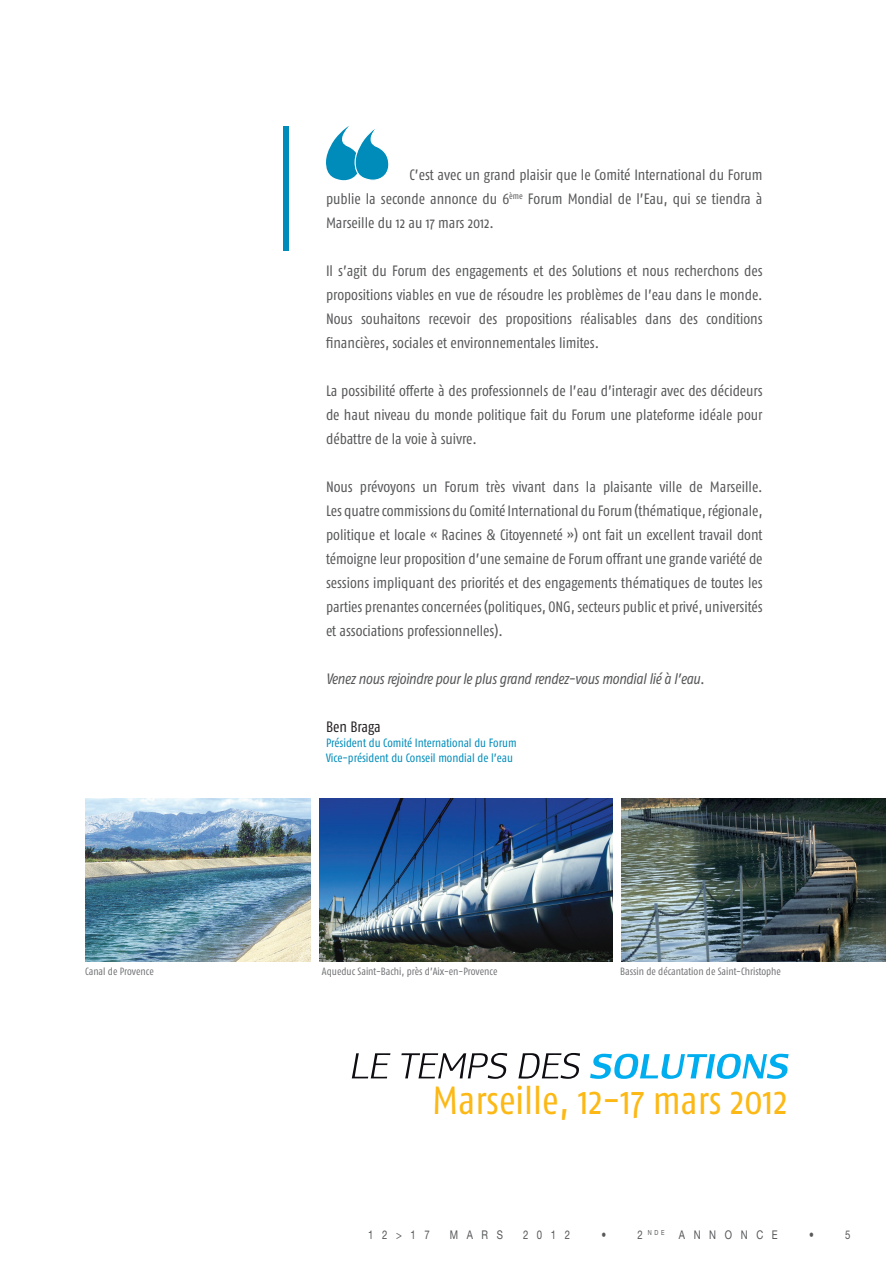
<style>
.page{position:relative;width:893px;height:1263px;background:#fff}
.page>*{position:absolute;margin:0;border:0;box-sizing:border-box;transform-origin:0 0}
.t1{font:39.3px "Fago Co";color:#fcb814}
.t2{font:15px/24px "Fago Co";color:#57585a;text-align:justify}
.t3{font:italic 15px "Fago Co";letter-spacing:-.02em;color:#57585a}
.t4{font:15px "Fago Co";letter-spacing:-.005em;color:#231f20}
.t5{font:12px/15px "Fago Co";color:#008cba}
.t6{font:12px "Helvetica Neue";letter-spacing:.9em;color:#57585a;scale:.8 1}
.t7{font:10.5px "Fago Co";letter-spacing:-.005em;color:#717275}
</style>
<div class="page">
<div style="left:283px;top:126px;width:6px;height:125px;background:#008cba"></div>
<img style="left:319px;top:798px;width:293px;height:163px">
<img style="left:85px;top:798px;width:226px;height:163px">
<svg style="left:326px;top:126px;width:63px;height:55px"></svg>
<img style="left:621px;top:798px;width:264px;height:163px">
<svg style="left:352px;top:1053px;width:38px;height:25px"></svg>
<svg style="left:401px;top:1053px;width:106px;height:26px"></svg>
<svg style="left:518px;top:1053px;width:62px;height:26px"></svg>
<svg style="left:590px;top:1054px;width:199px;height:25px"></svg>
<p class="t2" style="left:326px;top:163px;width:438px;text-indent:83px">C’est avec un grand plaisir que le Comité International du Forum publie la seconde annonce du 6<sup>ème</sup> Forum Mondial de l’Eau, qui se tiendra à Marseille du 12 au 17 mars 2012.</p>
<p class="t2" style="left:326px;top:259px;width:438px">Il s’agit du Forum des engagements et des Solutions et nous recherchons des propositions viables en vue de résoudre les problèmes de l’eau dans le monde.<br>Nous souhaitons recevoir des propositions réalisables dans des conditions financières, sociales et environnementales limites.</p>
<p class="t2" style="left:326px;top:379px;width:438px">La possibilité offerte à des professionnels de l’eau d’interagir avec des décideurs de haut niveau du monde politique fait du Forum une plateforme idéale pour débattre de la voie à suivre.</p>
<p class="t2" style="left:326px;top:475px;width:438px">Nous prévoyons un Forum très vivant dans la plaisante ville de Marseille.<br>Les quatre commissions du Comité International du Forum (thématique, régionale, politique et locale « Racines &amp; Citoyenneté ») ont fait un excellent travail dont témoigne leur proposition d’une semaine de Forum offrant une grande variété de sessions impliquant des priorités et des engagements thématiques de toutes les parties prenantes concernées (politiques, ONG, secteurs public et privé, universités et associations professionnelles).</p>
<p class="t3" style="left:326px;top:670px;width:380px">Venez nous rejoindre pour le plus grand rendez-vous mondial lié à l’eau.</p>
<p class="t4" style="left:326px;top:719px;width:56px">Ben Braga</p>
<p class="t5" style="left:326px;top:735px;width:192px">Président du Comité International du Forum<br>Vice-président du Conseil mondial de l’eau</p>
<p class="t7" style="left:85px;top:965px;width:70px">Canal de Provence</p>
<p class="t7" style="left:322px;top:965px;width:177px">Aqueduc Saint-Bachi, près d’Aix-en-Provence</p>
<p class="t7" style="left:620px;top:965px;width:162px">Bassin de décantation de Saint-Christophe</p>
<h1 class="t1" style="left:432px;top:1078px;width:357px">Marseille, 12-17 mars 2012</h1>
<p class="t6" style="left:368px;top:1228px;width:79px">12&gt;17</p>
<p class="t6" style="left:450px;top:1228px;width:68px">MARS</p>
<p class="t6" style="left:523px;top:1228px;width:61px">2012</p>
<p class="t6" style="left:601px;top:1228px;width:8px">•</p>
<p class="t6" style="left:638px;top:1228px;width:177px">2<sup>NDE</sup> A NNON CE</p>
<p class="t6" style="left:809px;top:1228px;width:8px">•</p>
<p class="t6" style="left:845px;top:1228px;width:8px">5</p>
</div>
